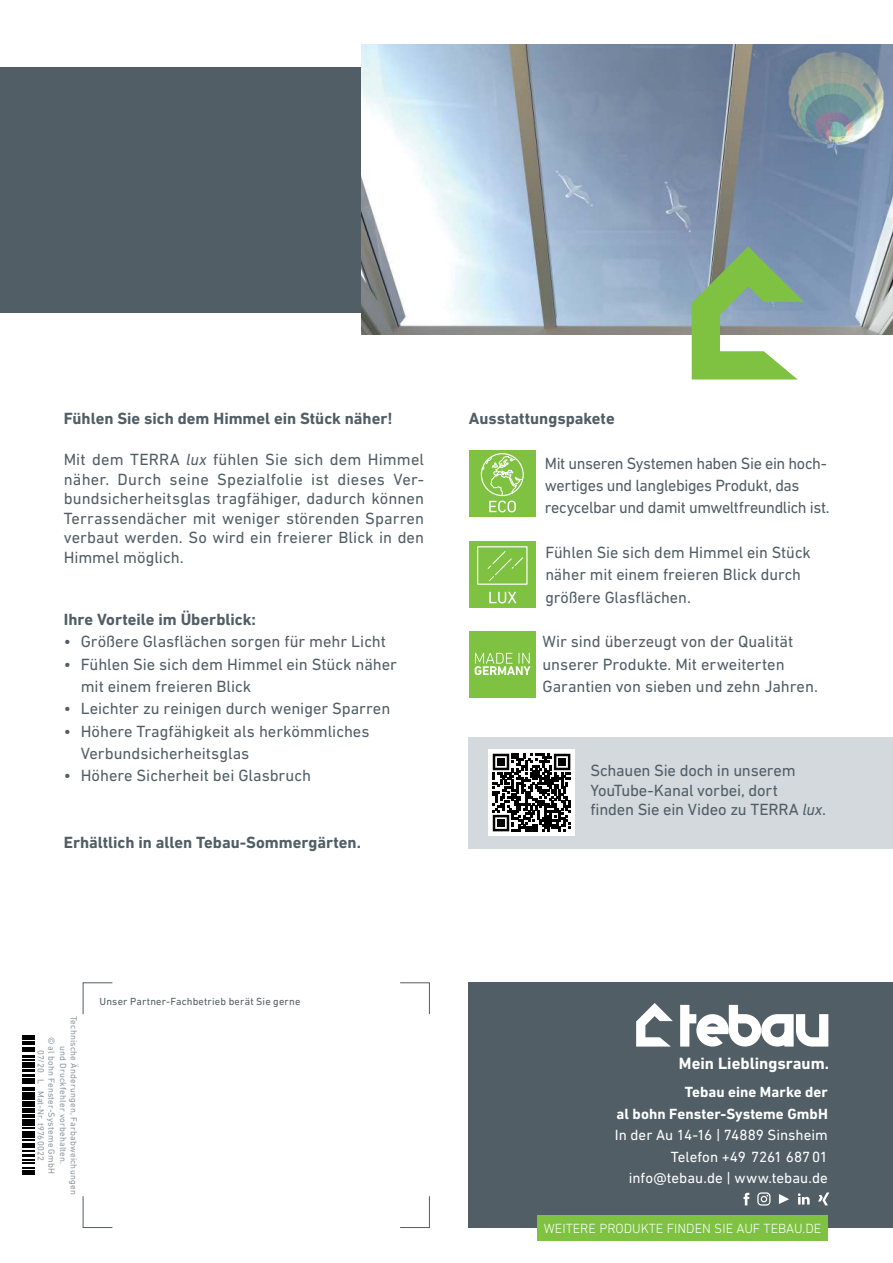
<style>
.page{position:relative;width:893px;height:1263px;background:#fff}
.page>*{position:absolute;margin:0;border:0;box-sizing:border-box;transform-origin:0 0}
.t1{font:700 16.65px "DIN Next LT Pro";color:#fff}
.t2{font:16.5px/19.5px "DIN Next LT Pro";letter-spacing:-.005em;color:#515e65}
.t3{font:700 16.5px "DIN Next LT Pro";color:#515e65}
.t4{font:16.5px/22.4px "DIN Next LT Pro";letter-spacing:-.025em;color:#515e65}
.t5{font:15px/21.6px "DIN Next LT Pro";color:#fff;text-align:right}
.t6{font:700 15px/21.6px "DIN Next LT Pro";letter-spacing:.005em;color:#fff;text-align:right}
.t7{font:300 13.5px "DIN Next LT Pro";color:#fff}
.t8{font:10.5px "DIN Next LT Pro";letter-spacing:.015em;color:#515e65}
.t9{font:9px/10.5px "DIN Next LT Pro";letter-spacing:.02em;color:#8d99a0;text-align:center}
.s1{font-style:italic}
</style>
<div class="page">
<div style="left:0;top:67px;width:649px;height:246px;background:#515e65"></div>
<svg style="left:400px;top:982px;width:30px;height:33px"></svg>
<svg style="left:400px;top:1196px;width:30px;height:32px"></svg>
<svg style="left:82px;top:1196px;width:31px;height:32px"></svg>
<svg style="left:82px;top:982px;width:31px;height:33px"></svg>
<img style="left:361px;top:45px;width:532px;height:290px">
<svg style="left:692px;top:246px;width:112px;height:133px;background:#93b887"></svg>
<div style="left:469px;top:982px;width:424px;height:246px;background:#515e65"></div>
<div style="left:469px;top:631px;width:67px;height:67px;background:#7fc241"></div>
<svg style="left:475px;top:653px;width:56px;height:22px"></svg>
<div style="left:469px;top:450px;width:67px;height:67px;background:#7fc241"></div>
<div style="left:481px;top:453px;width:43px;height:43px;border:1px solid #fff;border-radius:50%"></div>
<svg style="left:482px;top:456px;width:42px;height:56px"></svg>
<div style="left:469px;top:541px;width:67px;height:67px;background:#7fc241"></div>
<svg style="left:489px;top:592px;width:27px;height:11px"></svg>
<div style="left:477px;top:546px;width:51px;height:39px;border:1px solid #fff"></div>
<svg style="left:487px;top:551px;width:36px;height:30px"></svg>
<div style="left:537px;top:1215px;width:291px;height:25px;background:#7fc241"></div>
<svg style="left:636px;top:1003px;width:37px;height:43px"></svg>
<svg style="left:680px;top:1005px;width:148px;height:41px"></svg>
<svg style="left:779px;top:1194px;width:10px;height:10px"></svg>
<svg style="left:743px;top:1193px;width:6px;height:12px"></svg>
<svg style="left:798px;top:1193px;width:12px;height:11px"></svg>
<svg style="left:818px;top:1192px;width:11px;height:13px"></svg>
<svg style="left:757px;top:1192px;width:13px;height:13px"></svg>
<svg style="left:22px;top:1035px;width:13px;height:140px"></svg>
<svg style="left:22px;top:1128px;width:12px;height:46px"></svg>
<hr style="left:22px;top:1122px;width:12px;height:4px;background:#000">
<svg style="left:22px;top:1101px;width:12px;height:19px"></svg>
<hr style="left:22px;top:1096px;width:12px;height:4px;background:#000">
<svg style="left:22px;top:1036px;width:12px;height:59px"></svg>
<div style="left:469px;top:737px;width:424px;height:111px;background:#d3d9dd"></div>
<svg style="left:488px;top:749px;width:87px;height:87px;background:#e9e9e9"></svg>
<svg style="left:493px;top:754px;width:77px;height:77px;background:#636363"></svg>
<div style="left:497px;top:758px;width:7px;height:7px;background:#000"></div>
<div style="left:559px;top:758px;width:7px;height:7px;background:#000"></div>
<div style="left:497px;top:819px;width:7px;height:8px;background:#000"></div>
<p class="t3" style="left:64px;top:410px;width:330px">Fühlen Sie sich dem Himmel ein Stück näher!</p>
<p class="t2" style="left:64px;top:450px;width:362px;text-align:justify">Mit dem TERRA <span class="s1">lux</span> fühlen Sie sich dem Himmel näher. Durch seine Spezialfolie ist dieses Ver&shy;bundsicherheitsglas tragfähiger, dadurch können Terrassen dächer mit weniger störenden Sparren verbaut werden. So wird ein freierer Blick in den Himmel möglich.</p>
<p class="t3" style="left:64px;top:611px;width:194px">Ihre Vorteile im Überblick:</p>
<p class="t2" style="left:64px;top:632px;width:324px">• Größere Glasflächen sorgen für mehr Licht</p>
<p class="t2" style="left:81px;top:653px;width:318px;line-height:22.4px;text-indent:-17px">• Fühlen Sie sich dem Himmel ein Stück näher mit einem freieren Blick</p>
<p class="t2" style="left:64px;top:699px;width:328px">• Leichter zu reinigen durch weniger Sparren</p>
<p class="t2" style="left:81px;top:720px;width:290px;line-height:22.4px;text-indent:-17px">• Höhere Tragfähigkeit als herkömmliches<br>Verbundsicherheitsglas</p>
<p class="t2" style="left:64px;top:766px;width:249px">• Höhere Sicherheit bei Glasbruch</p>
<p class="t3" style="left:64px;top:834px;width:299px">Erhältlich in allen Tebau-Sommergärten.</p>
<p class="t3" style="left:469px;top:410px;width:147px">Ausstattungspakete</p>
<p class="t4" style="left:545px;top:452px;width:286px">Mit unseren Systemen haben Sie ein hoch&shy;wertiges und langlebiges Produkt, das recycelbar und damit umweltfreundlich ist.</p>
<p class="t2" style="left:545px;top:541px;width:267px;line-height:22.4px">Fühlen Sie sich dem Himmel ein Stück näher mit einem freieren Blick durch größere Glasflächen.</p>
<p class="t2" style="left:542px;top:630px;width:277px;line-height:22.4px">Wir sind überzeugt von der Qualität unserer Produkte. Mit erweiterten<br>Garantien von sieben und zehn Jahren.</p>
<p class="t2" style="left:590px;top:760px;width:237px">Schauen Sie doch in unserem<br>YouTube-Kanal vorbei, dort<br>finden Sie ein Video zu TERRA <span class="s1">lux</span>.</p>
<p class="t9" style="left:79px;top:1016px;width:180px;rotate:90deg">Technische Änderungen, Farbabweichungen und Druckfehler vorbehalten.</p>
<p class="t9" style="left:57px;top:1036px;width:139px;rotate:90deg">© al bohn Fenster-Systeme GmbH<br>07/20 L Mat-Nr. t9760022</p>
<p class="t8" style="left:100px;top:995px;width:202px">Unser Partner-Fachbetrieb berät Sie gerne</p>
<p class="t1" style="left:679px;top:1054px;width:152px">Mein Lieblingsraum.</p>
<p class="t6" style="left:616px;top:1081px;width:213px">Tebau eine Marke der<br>al bohn Fenster-Systeme GmbH</p>
<p class="t5" style="left:615px;top:1124px;width:215px">In der Au 14-16 | 74889 Sinsheim<br>Telefon +49 7261 687 01 info@tebau.de | www.tebau.de</p>
<p class="t7" style="left:544px;top:1220px;width:279px">WEITERE PRODUKTE FINDEN SIE AUF TEBAU.DE</p>
</div>
